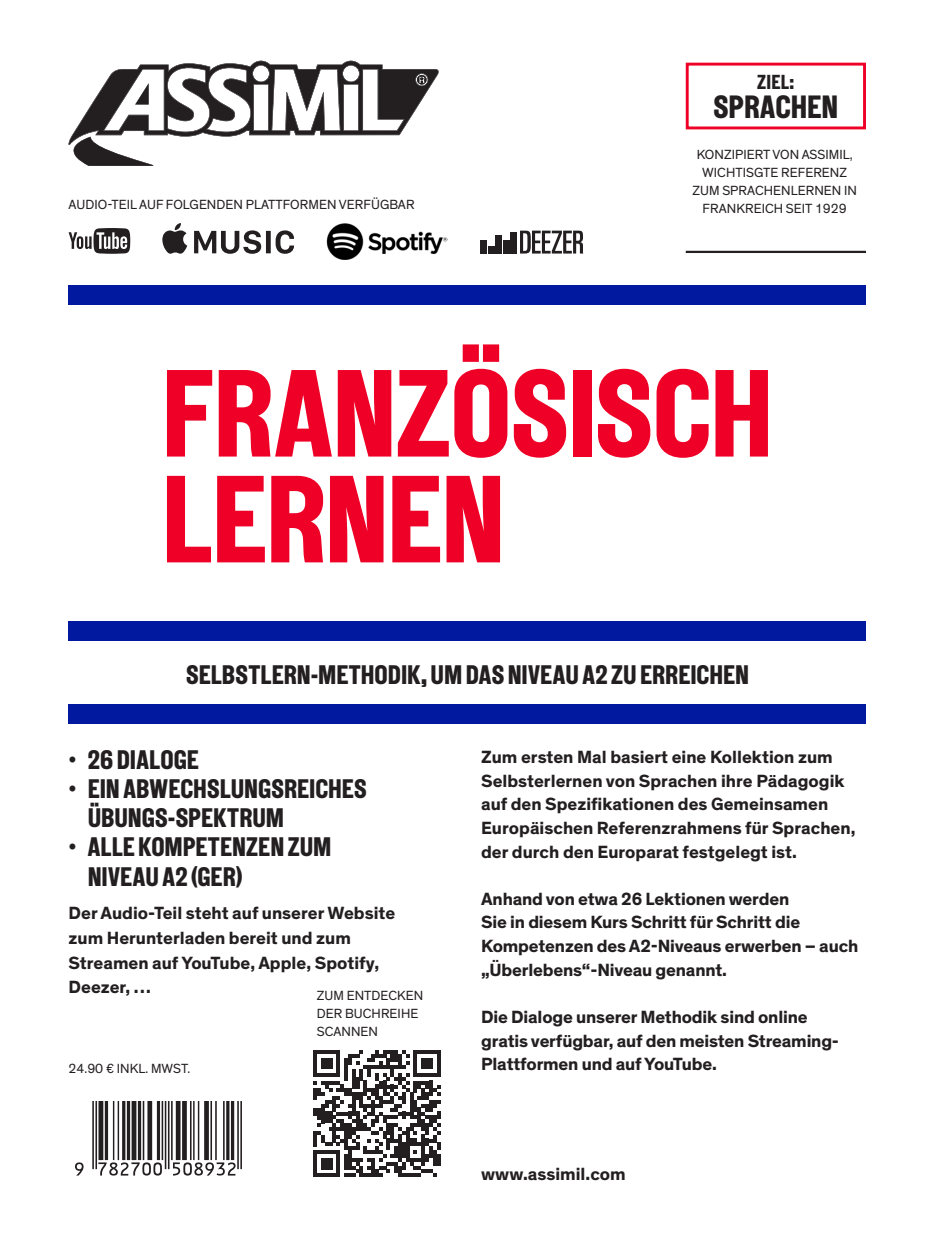
<style>
.page{position:relative;width:925px;height:1244px;background:#fff}
.page>*{position:absolute;margin:0;border:0;box-sizing:border-box;transform-origin:0 0}
.t1{font:123.52px/105.8px "New Grotesk Square FIVE";letter-spacing:-.005em;color:#ef0027}
.t2{font:32.18px "New Grotesk Square FIVE";color:#231f20}
.t3{font:26.78px/29.2px "New Grotesk Square FIVE";letter-spacing:.005em;color:#231f20}
.t4{font:20.25px "New Grotesk Square FIVE";color:#231f20}
.t5{font:700 18px/23.6px "Theinhardt";letter-spacing:-.005em;color:#231f20}
.t6{font:13.5px/18px "Theinhardt";letter-spacing:.005em;color:#231f20;text-align:center}
</style>
<div class="page">
<svg style="left:69px;top:61px;width:370px;height:105px"></svg>
<div style="left:686px;top:63px;width:180px;height:66px;border:3px solid #ef0027"></div>
<hr style="left:686px;top:251px;width:180px;height:2px;background:#231f20">
<div style="left:69px;top:621px;width:797px;height:20px;background:#00199f"></div>
<div style="left:69px;top:704px;width:797px;height:19px;background:#00199f"></div>
<div style="left:69px;top:285px;width:797px;height:19px;background:#00199f"></div>
<img style="left:326px;top:223px;width:122px;height:37px">
<svg style="left:162px;top:223px;width:132px;height:31px"></svg>
<svg style="left:480px;top:231px;width:103px;height:22px"></svg>
<svg style="left:69px;top:228px;width:61px;height:26px"></svg>
<svg style="left:75px;top:1101px;width:167px;height:74px"></svg>
<svg style="left:313px;top:1050px;width:127px;height:127px"></svg>
<p class="t6" style="left:69px;top:195px;width:347px">AUDIO-TEIL AUF FOLGENDEN PLATTFORMEN VERFÜGBAR</p>
<p class="t4" style="left:757px;top:69px;width:39px">ZIEL:</p>
<p class="t2" style="left:713px;top:87px;width:126px">SPRACHEN</p>
<p class="t6" style="left:692px;top:146px;width:166px">KONZIPIERT VON ASSIMIL,<br>WICHTISGTE REFERENZ<br>ZUM SPRACHENLERNEN IN<br>FRANKREICH SEIT 1929</p>
<p class="t1" style="left:161px;top:362px;width:613px">FRANZÖSISCH<br>LERNEN</p>
<p class="t3" style="left:186px;top:660px;width:564px">SELBSTLERN-METHODIK, UM DAS NIVEAU A2 ZU ERREICHEN</p>
<p class="t3" style="left:69px;top:745px;width:132px">• 26 DIALOGE</p>
<p class="t3" style="left:88px;top:774px;width:280px;text-indent:-19px">• EIN ABWECHSLUNGSREICHES<br>ÜBUNGS-SPEKTRUM</p>
<p class="t3" style="left:88px;top:833px;width:245px;text-indent:-19px">• ALLE KOMPETENZEN ZUM<br>NIVEAU A2 (GER)</p>
<p class="t5" style="left:69px;top:901px;width:328px;line-height:24.8px">Der Audio-Teil steht auf unserer Website zum Herunterladen bereit und zum<br>Streamen auf YouTube, Apple, Spotify,<br>Deezer, …</p>
<p class="t6" style="left:317px;top:986px;width:108px;text-align:left">ZUM ENTDECKEN<br>DER BUCHREIHE<br>SCANNEN</p>
<p class="t6" style="left:69px;top:1060px;width:123px">24.90 € INKL. MWST.</p>
<p class="t5" style="left:481px;top:745px;width:376px">Zum ersten Mal basiert eine Kollektion zum Selbsterlernen von Sprachen ihre Pädagogik auf den Spezifikationen des Gemeinsamen Europäischen Referenzrahmens für Sprachen, der durch den Europarat festgelegt ist.</p>
<p class="t5" style="left:481px;top:887px;width:379px">Anhand von etwa 26 Lektionen werden<br>Sie in diesem Kurs Schritt für Schritt die Kompetenzen des A2-Niveaus erwerben – auch „Überlebens“-Niveau genannt.</p>
<p class="t5" style="left:481px;top:1005px;width:359px">Die Dialoge unserer Methodik sind online gratis verfügbar, auf den meisten Streaming-<br>Plattformen und auf YouTube.</p>
<p class="t5" style="left:481px;top:1162px;width:146px">www.assimil.com</p>
</div>
